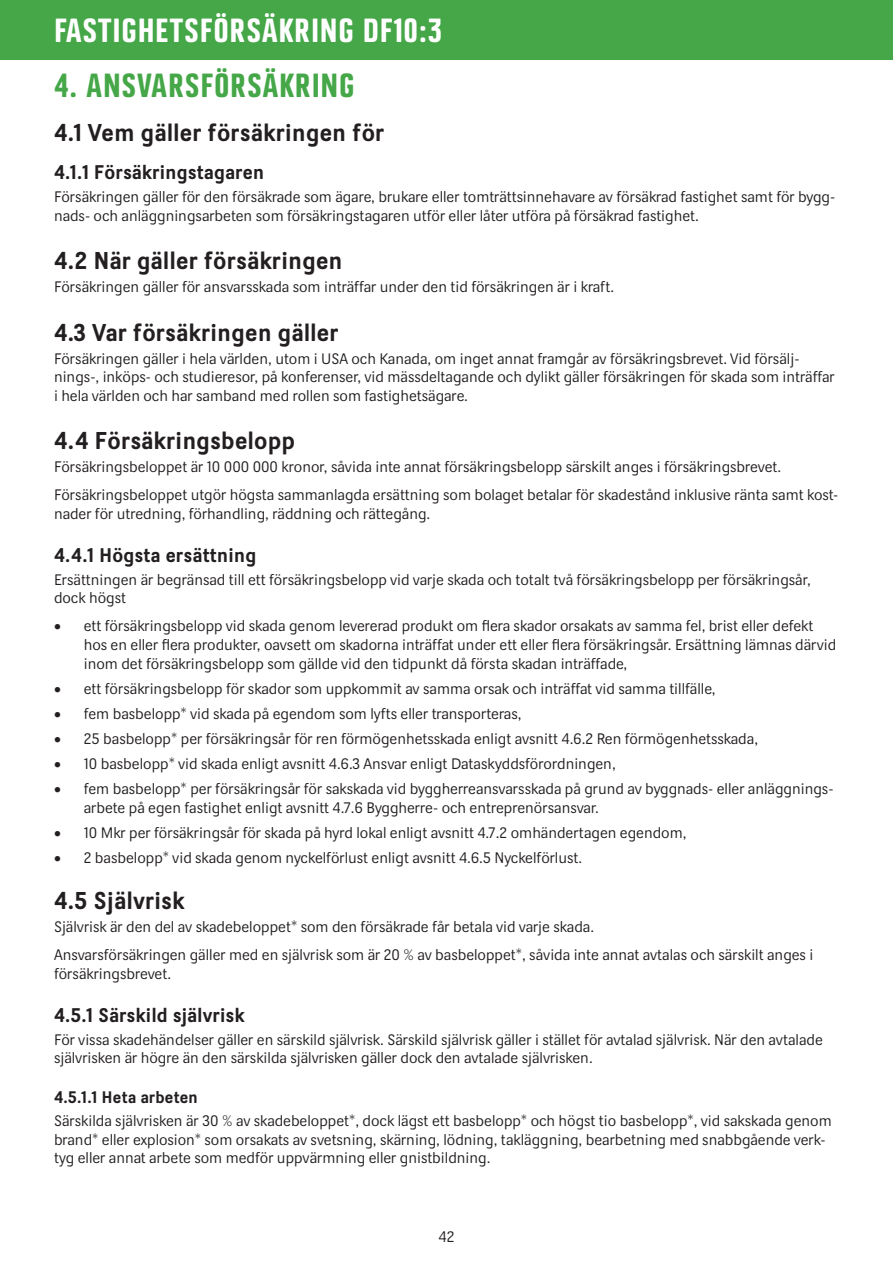
<style>
.page{position:relative;width:893px;height:1263px;background:#fff}
.page>*{position:absolute;margin:0;border:0;box-sizing:border-box;transform-origin:0 0}
.t1{font:33px "Dina Headline";letter-spacing:.02em;color:#fff}
.Villkor_rubrik_1{font:33px "Dina Headline";letter-spacing:.02em;color:#45a748}
.Villkor_rubrik_2{font:700 24px "Dina";letter-spacing:.02em;color:#231f20}
.Villkor_rubrik_3{font:700 19.5px "Dina";letter-spacing:.02em;color:#231f20}
.Villkor_rubrik_4{font:700 16.5px "Dina";letter-spacing:.02em;color:#231f20}
.Villkor_text_2{font:15px/18.8px "Dina";color:#231f20}
</style>
<div class="page">
<div style="left:0;top:0;width:893px;height:60px;background:#45a748"></div>
<h1 class="t1" style="left:54px;top:12px;width:390px">FASTIGHETSFÖRSÄKRING DF10:3</h1>
<p class="Villkor_rubrik_1" style="left:54px;top:67px;width:302px">4. ANSVARSFÖRSÄKRING</p>
<p class="Villkor_rubrik_2" style="left:54px;top:118px;width:332px">4.1 Vem gäller försäkringen för</p>
<p class="Villkor_rubrik_3" style="left:54px;top:160px;width:212px">4.1.1 Försäkringstagaren</p>
<p class="Villkor_text_2" style="left:54px;top:187px;width:783px">Försäkringen gäller för den försäkrade som ägare, brukare eller tomträttsinnehavare av försäkrad fastighet samt för bygg&shy;nads- och anläggningsarbeten som försäkringstagaren utför eller låter utföra på försäkrad fastighet.</p>
<p class="Villkor_rubrik_2" style="left:54px;top:246px;width:290px">4.2 När gäller försäkringen</p>
<p class="Villkor_text_2" style="left:54px;top:277px;width:562px">Försäkringen gäller för ansvarsskada som inträffar under den tid försäkringen är i kraft.</p>
<p class="Villkor_rubrik_2" style="left:54px;top:318px;width:286px">4.3 Var försäkringen gäller</p>
<p class="Villkor_text_2" style="left:54px;top:349px;width:782px">Försäkringen gäller i hela världen, utom i USA och Kanada, om inget annat framgår av försäkringsbrevet. Vid försälj&shy;nings-, inköps- och studieresor, på konferenser, vid mässdeltagande och dylikt gäller försäkringen för skada som inträffar i hela världen och har samband med rollen som fastighetsägare.</p>
<p class="Villkor_rubrik_2" style="left:54px;top:426px;width:243px">4.4 Försäkringsbelopp</p>
<p class="Villkor_text_2" style="left:54px;top:457px;width:729px">Försäkringsbeloppet är 10 000 000 kronor, såvida inte annat försäkringsbelopp särskilt anges i försäkringsbrevet.</p>
<p class="Villkor_text_2" style="left:54px;top:485px;width:786px">Försäkringsbeloppet utgör högsta sammanlagda ersättning som bolaget betalar för skadestånd inklusive ränta samt kost&shy;nader för utredning, förhandling, räddning och rättegång.</p>
<p class="Villkor_rubrik_3" style="left:54px;top:543px;width:204px">4.4.1 Högsta ersättning</p>
<p class="Villkor_text_2" style="left:54px;top:570px;width:758px">Ersättningen är begränsad till ett försäkringsbelopp vid varje skada och totalt två försäkringsbelopp per försäkringsår, dock högst</p>
<p class="Villkor_text_2" style="left:84px;top:616px;width:754px;text-indent:-30px">• ett försäkringsbelopp vid skada genom levererad produkt om flera skador orsakats av samma fel, brist eller defekt hos en eller flera produkter, oavsett om skadorna inträffat under ett eller flera försäkringsår. Ersättning lämnas därvid inom det försäkringsbelopp som gällde vid den tidpunkt då första skadan inträffade,</p>
<p class="Villkor_text_2" style="left:54px;top:679px;width:663px">• ett försäkringsbelopp för skador som uppkommit av samma orsak och inträffat vid samma tillfälle,</p>
<p class="Villkor_text_2" style="left:54px;top:704px;width:469px">• fem basbelopp* vid skada på egendom som lyfts eller transporteras,</p>
<p class="Villkor_text_2" style="left:54px;top:729px;width:706px">• 25 basbelopp* per försäkringsår för ren förmögenhetsskada enligt avsnitt 4.6.2 Ren förmögenhetsskada,</p>
<p class="Villkor_text_2" style="left:54px;top:754px;width:563px">• 10 basbelopp* vid skada enligt avsnitt 4.6.3 Ansvar enligt Dataskyddsförordningen,</p>
<p class="Villkor_text_2" style="left:84px;top:780px;width:751px;text-indent:-30px">• fem basbelopp* per försäkringsår för sakskada vid byggherreansvarsskada på grund av byggnads- eller anläggnings&shy;arbete på egen fastighet enligt avsnitt 4.7.6 Byggherre- och entreprenörsansvar.</p>
<p class="Villkor_text_2" style="left:54px;top:823px;width:634px">• 10 Mkr per försäkringsår för skada på hyrd lokal enligt avsnitt 4.7.2 omhändertagen egendom,</p>
<p class="Villkor_text_2" style="left:54px;top:849px;width:530px">• 2 basbelopp* vid skada genom nyckelförlust enligt avsnitt 4.6.5 Nyckelförlust.</p>
<p class="Villkor_rubrik_2" style="left:54px;top:886px;width:132px">4.5 Självrisk</p>
<p class="Villkor_text_2" style="left:54px;top:917px;width:542px">Självrisk är den del av skadebeloppet* som den försäkrade får betala vid varje skada.</p>
<p class="Villkor_text_2" style="left:54px;top:945px;width:761px">Ansvarsförsäkringen gäller med en självrisk som är 20 % av basbeloppet*, såvida inte annat avtalas och särskilt anges i försäkringsbrevet.</p>
<p class="Villkor_rubrik_3" style="left:54px;top:1003px;width:192px">4.5.1 Särskild självrisk</p>
<p class="Villkor_text_2" style="left:54px;top:1030px;width:770px">För vissa skadehändelser gäller en särskild självrisk. Särskild självrisk gäller i stället för avtalad självrisk. När den avtalade självrisken är högre än den särskilda självrisken gäller dock den avtalade självrisken.</p>
<p class="Villkor_rubrik_4" style="left:54px;top:1087px;width:145px">4.5.1.1 Heta arbeten</p>
<p class="Villkor_text_2" style="left:54px;top:1111px;width:779px">Särskilda självrisken är 30 % av skadebeloppet*, dock lägst ett basbelopp* och högst tio basbelopp*, vid sakskada genom brand* eller explosion* som orsakats av svetsning, skärning, lödning, takläggning, bearbetning med snabbgående verk&shy;tyg eller annat arbete som medför uppvärmning eller gnistbildning.</p>
<p class="Villkor_text_2" style="left:438px;top:1227px;width:17px">42</p>
</div>
